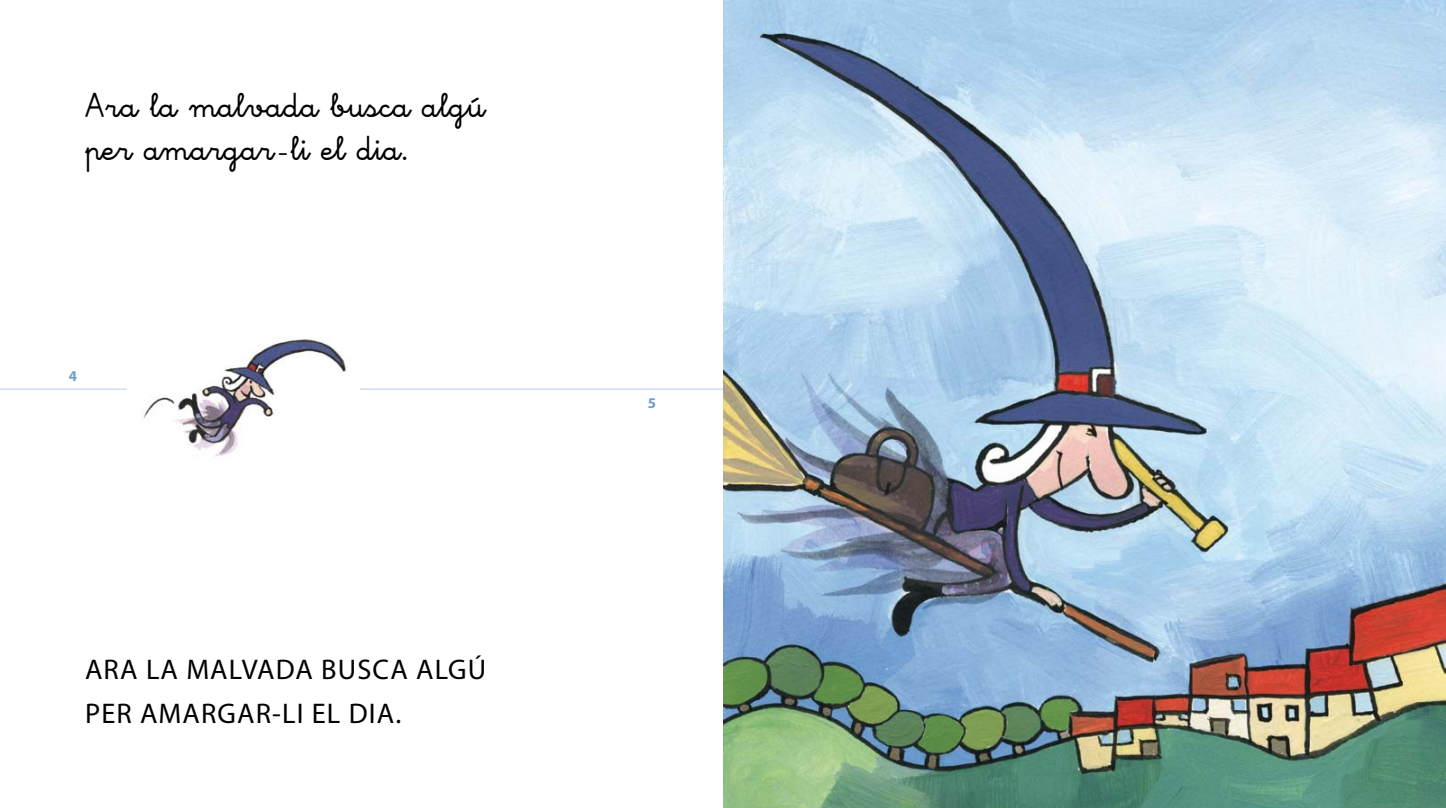
<style>
.page{position:relative;width:1446px;height:808px;background:#fff}
.page>*{position:absolute;margin:0;border:0;box-sizing:border-box;transform-origin:0 0}
.t1{font:36px/43.2px "Capicua BD";color:#000}
.t2{font:28.5px/43.5px "Myriad Pro";letter-spacing:.04em;color:#000}
.t3{font:700 15px "Myriad Pro";color:#6f9ed0}
</style>
<div class="page">
<img style="left:723px;top:0;width:723px;height:808px">
<hr style="left:0;top:389px;width:723px;height:1px;background:#bccee8">
<img style="left:128px;top:339px;width:232px;height:118px">
<p class="t1" style="left:85px;top:85px;width:402px">Ara la malvada busca algú per amargar-li el dia.</p>
<p class="t3" style="left:69px;top:366px;width:10px">4</p>
<p class="t2" style="left:85px;top:648px;width:403px">ARA LA MALVADA BUSCA ALGÚ<br>PER AMARGAR-LI EL DIA.</p>
<p class="t3" style="left:648px;top:393px;width:10px">5</p>
</div>
